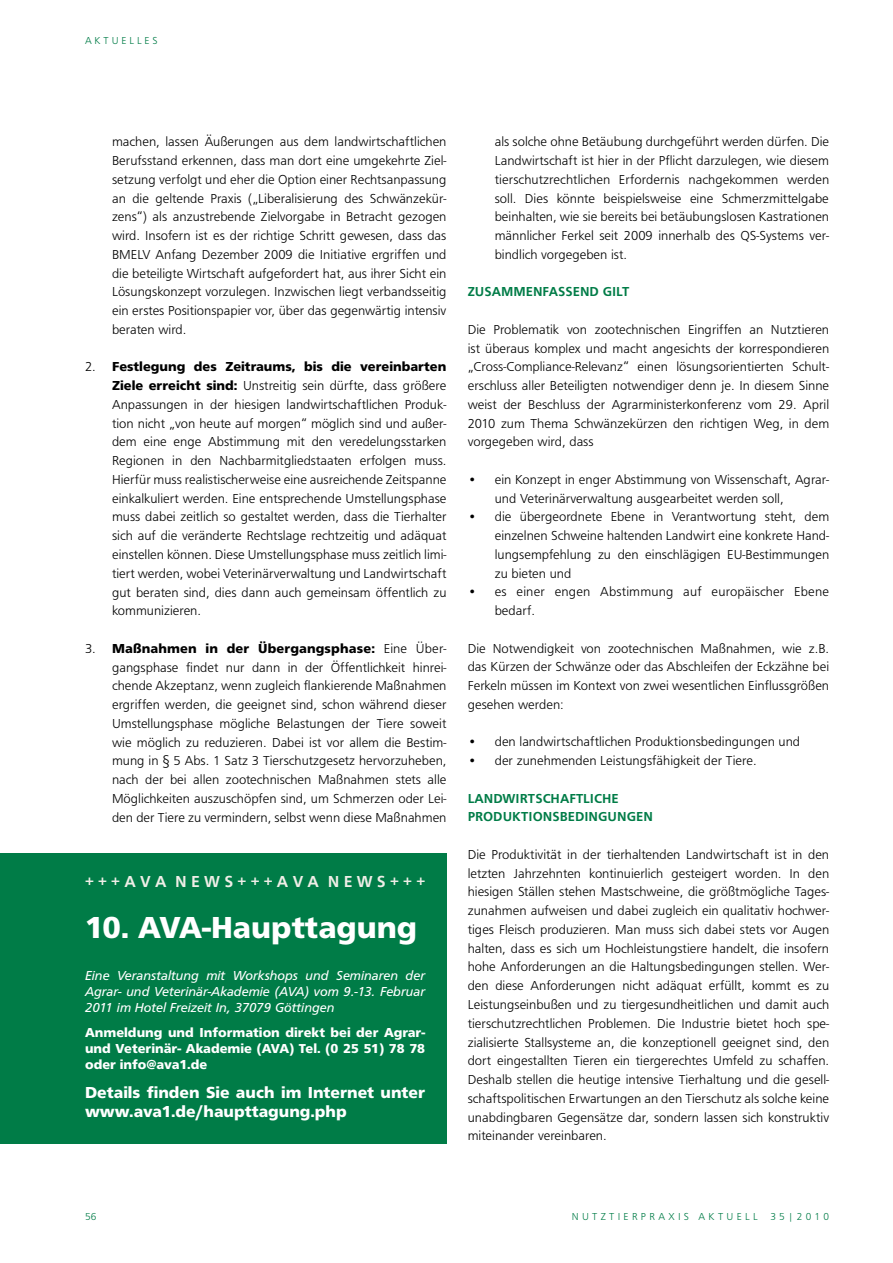
<style>
.page{position:relative;width:893px;height:1263px;background:#fff}
.page>*{position:absolute;margin:0;border:0;box-sizing:border-box;transform-origin:0 0}
.t1{font:700 31.5px "Frutus T";color:#fff}
.t2{font:700 16.5px/19.8px "Frutus T";color:#fff}
.t3{font:500 16.5px "Frutus T";color:#efeee7}
.t4{font:300 13.5px/18.8px "Frutus T";color:#000;text-align:justify}
.t5{font:italic 13.5px/16.2px "Frutus T";color:#fff;text-align:justify}
.t6{font:700 13.5px/16.2px "Frutus T";color:#fff;text-align:justify}
.t7{font:500 13.5px/18.8px "Frutus T";color:#007c47}
.t8{font:300 10.5px "Frutus T";color:#007c47}
.s1{font-weight:700}
</style>
<div class="page">
<div style="left:0;top:853px;width:446px;height:291px;background:#007c47"></div>
<p class="t8" style="left:85px;top:35px;width:74px">A K T U E L L E S</p>
<p class="t4" style="left:112px;top:132px;width:336px">machen, lassen Äußerungen aus dem landwirtschaftlichen Berufsstand erkennen, dass man dort eine umgekehrte Ziel&shy;setzung verfolgt und eher die Option einer Rechtsanpassung an die geltende Praxis („Liberalisierung des Schwänzekür&shy;zens“) als anzustrebende Zielvorgabe in Betracht gezogen wird. Insofern ist es der richtige Schritt gewesen, dass das BMELV Anfang Dezember 2009 die Initiative ergriffen und die beteiligte Wirtschaft aufgefordert hat, aus ihrer Sicht ein Lösungskonzept vorzulegen. Inzwischen liegt verbandsseitig ein erstes Positionspapier vor, über das gegenwärtig intensiv beraten wird.</p>
<p class="t4" style="left:112px;top:357px;width:336px;text-indent:-27px">2. <span class="s1">Festlegung des Zeitraums, bis die vereinbarten Ziele erreicht sind:</span> Unstreitig sein dürfte, dass größere Anpassungen in der hiesigen landwirtschaftlichen Produk&shy;tion nicht „von heute auf morgen“ möglich sind und außer&shy;dem eine enge Abstimmung mit den veredelungsstarken Regionen in den Nachbarmitgliedstaaten erfolgen muss.<br>Hierfür muss realistischerweise eine ausreichende Zeitspanne einkalkuliert werden. Eine entsprechende Umstellungsphase muss dabei zeitlich so gestaltet werden, dass die Tierhalter sich auf die veränderte Rechtslage rechtzeitig und adäquat einstellen können. Diese Umstellungsphase muss zeitlich limi&shy;tiert werden, wobei Veterinärverwaltung und Landwirtschaft gut beraten sind, dies dann auch gemeinsam öffentlich zu kommunizieren.</p>
<p class="t4" style="left:112px;top:639px;width:336px;text-indent:-27px">3. <span class="s1">Maßnahmen in der Übergangsphase:</span> Eine Über&shy;gangsphase findet nur dann in der Öffentlichkeit hinrei&shy;chende Akzeptanz, wenn zugleich flankierende Maßnahmen ergriffen werden, die geeignet sind, schon während dieser Umstellungsphase mögliche Belastungen der Tiere soweit wie möglich zu reduzieren. Dabei ist vor allem die Bestim&shy;mung in § 5 Abs. 1 Satz 3 Tierschutzgesetz hervorzuheben, nach der bei allen zootechnischen Maßnahmen stets alle Möglichkeiten auszuschöpfen sind, um Schmerzen oder Lei&shy;den der Tiere zu vermindern, selbst wenn diese Maßnahmen</p>
<p class="t3" style="left:85px;top:872px;width:342px">+ + + A V A NE W S + + + A V A NE W S + + +</p>
<h1 class="t1" style="left:85px;top:909px;width:333px">10. AVA-Haupttagung</h1>
<p class="t5" style="left:85px;top:967px;width:342px">Eine Veranstaltung mit Workshops und Seminaren der Agrar- und Veterinär-Akademie (AVA) vom 9.-13. Februar 2011 im Hotel Freizeit In, 37079 Göttingen</p>
<p class="t6" style="left:85px;top:1024px;width:342px">Anmeldung und Information direkt bei der Agrar&shy;und Veterinär- Akademie (AVA) Tel. (0 25 51) 78 78 oder info@ava1.de</p>
<p class="t2" style="left:85px;top:1082px;width:342px">Details finden Sie auch im Internet unter www.ava1.de/haupttagung.php</p>
<p class="t4" style="left:495px;top:132px;width:336px">als solche ohne Betäubung durchgeführt werden dürfen. Die Landwirtschaft ist hier in der Pflicht darzulegen, wie diesem tierschutzrechtlichen Erfordernis nachgekommen werden soll. Dies könnte beispielsweise eine Schmerzmittelgabe beinhalten, wie sie bereits bei betäubungslosen Kastrationen männlicher Ferkel seit 2009 innerhalb des QS-Systems ver&shy;bindlich vorgegeben ist.</p>
<p class="t7" style="left:468px;top:282px;width:163px">ZUSAMMENFASSEND GILT</p>
<p class="t4" style="left:468px;top:320px;width:363px">Die Problematik von zootechnischen Eingriffen an Nutztieren ist überaus komplex und macht angesichts der korrespondieren „Cross-Compliance-Relevanz“ einen lösungsorientierten Schult&shy;erschluss aller Beteiligten notwendiger denn je. In diesem Sinne weist der Beschluss der Agrarministerkonferenz vom 29. April 2010 zum Thema Schwänzekürzen den richtigen Weg, in dem vorgegeben wird, dass</p>
<p class="t4" style="left:495px;top:470px;width:336px;text-indent:-27px">• ein Konzept in enger Abstimmung von Wissenschaft, Agrar&shy;und Veterinärverwaltung ausgearbeitet werden soll,</p>
<p class="t4" style="left:495px;top:507px;width:336px;text-indent:-27px">• die übergeordnete Ebene in Verantwortung steht, dem einzelnen Schweine haltenden Landwirt eine konkrete Hand&shy;lungsempfehlung zu den einschlägigen EU-Bestimmungen zu bieten und</p>
<p class="t4" style="left:495px;top:582px;width:336px;text-indent:-27px">• es einer engen Abstimmung auf europäischer Ebene bedarf.</p>
<p class="t4" style="left:468px;top:639px;width:363px">Die Notwendigkeit von zootechnischen Maßnahmen, wie z.B. das Kürzen der Schwänze oder das Abschleifen der Eckzähne bei Ferkeln müssen im Kontext von zwei wesentlichen Einflussgrößen gesehen werden:</p>
<p class="t4" style="left:468px;top:732px;width:334px">• den landwirtschaftlichen Produktionsbedingungen und</p>
<p class="t4" style="left:468px;top:751px;width:290px">• der zunehmenden Leistungsfähigkeit der Tiere.</p>
<p class="t7" style="left:468px;top:789px;width:187px">LANDWIRTSCHAFTLICHE<br>PRODUKTIONSBEDINGUNGEN</p>
<p class="t4" style="left:468px;top:845px;width:363px">Die Produktivität in der tierhaltenden Landwirtschaft ist in den letzten Jahrzehnten kontinuierlich gesteigert worden. In den hiesigen Ställen stehen Mastschweine, die größtmögliche Tages&shy;zunahmen aufweisen und dabei zugleich ein qualitativ hochwer&shy;tiges Fleisch produzieren. Man muss sich dabei stets vor Augen halten, dass es sich um Hochleistungstiere handelt, die insofern hohe Anforderungen an die Haltungsbedingungen stellen. Wer&shy;den diese Anforderungen nicht adäquat erfüllt, kommt es zu Leistungseinbußen und zu tiergesundheitlichen und damit auch tierschutzrechtlichen Problemen. Die Industrie bietet hoch spe&shy;zialisierte Stallsysteme an, die konzeptionell geeignet sind, den dort eingestallten Tieren ein tiergerechtes Umfeld zu schaffen.<br>Deshalb stellen die heutige intensive Tierhaltung und die gesell&shy;schaftspolitischen Erwartungen an den Tierschutz als solche keine unabdingbaren Gegensätze dar, sondern lassen sich konstruktiv miteinander vereinbaren.</p>
<p class="t8" style="left:85px;top:1210px;width:13px">56</p>
<p class="t8" style="left:572px;top:1210px;width:259px">N U T Z T I E R P R A X I S A K T U E L L 3 5 | 2 0 1 0</p>
</div>
